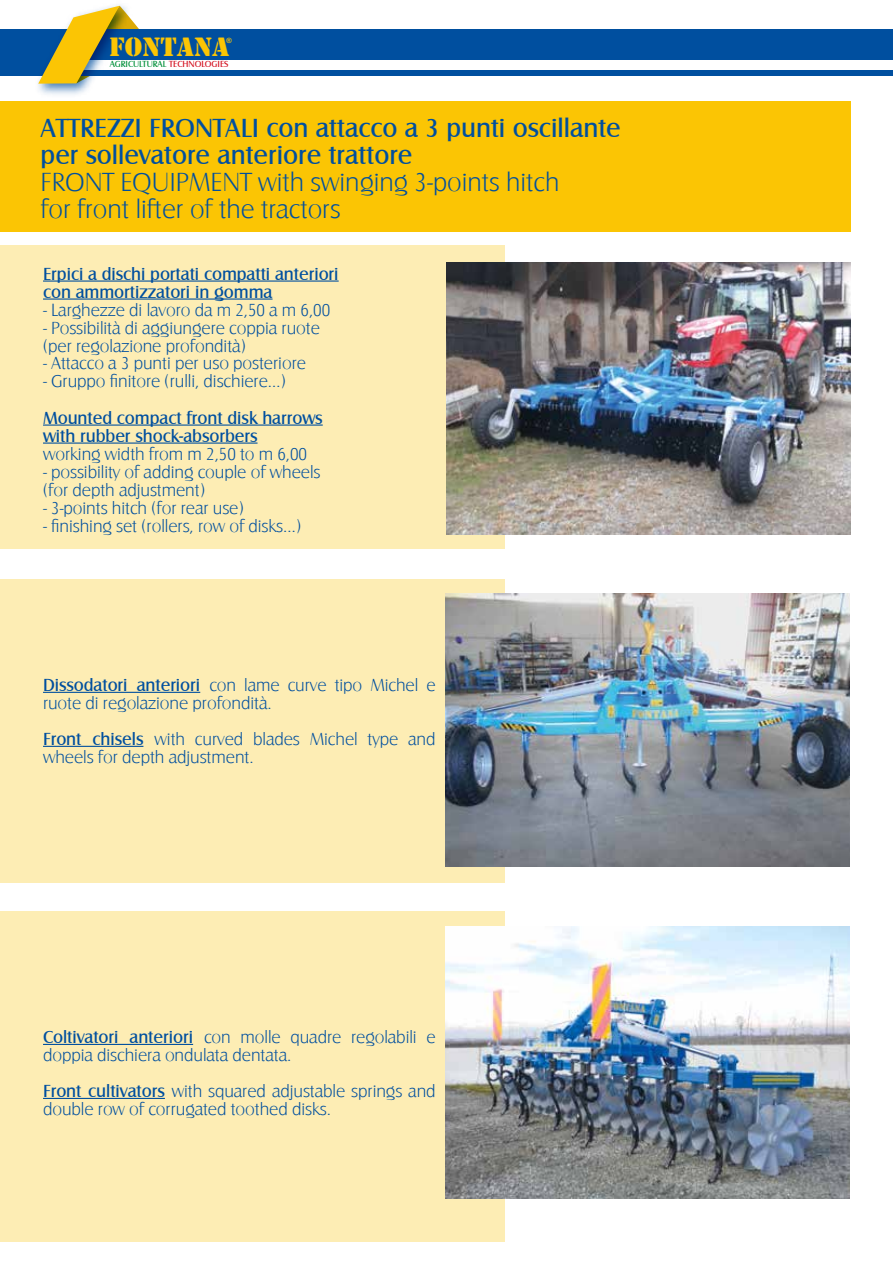
<style>
.page{position:relative;width:893px;height:1263px;background:#fff}
.page>*{position:absolute;margin:0;border:0;box-sizing:border-box;transform-origin:0 0}
.t1{font:27.45px "Stencil";color:#fbc504}
.t2{font:27px/27px "Castle T";color:#004f9f}
.t3{font:27px/27px "Castle T Ligh";color:#004f9f}
.t4{font:18px/18px "Castle T Ligh";letter-spacing:-.005em;color:#004f9f}
.t5{font:18px/18px "Castle T";letter-spacing:-.005em;color:#004f9f}
.t6{font:9.15px "Castle T";color:#019039}
.t7{font:700 7.2px "Arial";color:#fbc504}
.s1{color:#d41120}
.s2{font-family:"Castle T"}
</style>
<div class="page">
<div style="left:0;top:579px;width:505px;height:303px;background:#fdedb4"></div>
<div style="left:0;top:912px;width:505px;height:330px;background:#fdedb4"></div>
<div style="left:0;top:29px;width:893px;height:47px;background:#004f9f"></div>
<div style="left:83px;top:60px;width:810px;height:9px;background:#fff"></div>
<img style="left:38px;top:5px;width:84px;height:90px">
<svg style="left:38px;top:6px;width:101px;height:78px"></svg>
<div style="left:0;top:246px;width:505px;height:303px;background:#fdedb4"></div>
<img style="left:446px;top:262px;width:404px;height:273px">
<img style="left:446px;top:594px;width:404px;height:272px">
<hr style="left:43px;top:280px;width:296px;height:2px;background:#004f9f">
<hr style="left:43px;top:298px;width:230px;height:2px;background:#004f9f">
<hr style="left:43px;top:424px;width:280px;height:2px;background:#004f9f">
<hr style="left:43px;top:442px;width:215px;height:2px;background:#004f9f">
<hr style="left:43px;top:692px;width:157px;height:1px;background:#004f9f">
<hr style="left:43px;top:746px;width:100px;height:1px;background:#004f9f">
<hr style="left:43px;top:1044px;width:150px;height:1px;background:#004f9f">
<hr style="left:43px;top:1098px;width:122px;height:1px;background:#004f9f">
<img style="left:446px;top:926px;width:404px;height:272px">
<div style="left:0;top:101px;width:850px;height:131px;background:#fbc504"></div>
<h1 class="t1" style="left:109px;top:31px;width:122px">FONTANA</h1>
<p class="t7" style="left:227px;top:37px;width:7px">®</p>
<p class="t6" style="left:110px;top:58px;width:120px">AGRICULTURAL <span class="s1">TECHNOLOGIES</span></p>
<h2 class="t2" style="left:41px;top:114px;width:582px">ATTREZZI FRONTALI con attacco a 3 punti oscillante per sollevatore anteriore trattore</h2>
<h2 class="t3" style="left:41px;top:169px;width:520px">FRONT EQUIPMENT with swinging 3-points hitch for front lifter of the tractors</h2>
<p class="t5" style="left:43px;top:264px;width:297px">Erpici a dischi portati compatti anteriori con ammortizzatori in gomma</p>
<p class="t4" style="left:43px;top:300px;width:289px">- Larghezze di lavoro da m 2,50 a m 6,00</p>
<p class="t4" style="left:43px;top:318px;width:279px">- Possibilità di aggiungere coppia ruote (per regolazione profondità)</p>
<p class="t4" style="left:43px;top:354px;width:265px">- Attacco a 3 punti per uso posteriore</p>
<p class="t4" style="left:43px;top:372px;width:244px">- Gruppo finitore (rulli, dischiere…)</p>
<p class="t5" style="left:43px;top:408px;width:281px">Mounted compact front disk harrows with rubber shock-absorbers</p>
<p class="t4" style="left:43px;top:444px;width:266px">working width from m 2,50 to m 6,00</p>
<p class="t4" style="left:43px;top:462px;width:279px">- possibility of adding couple of wheels (for depth adjustment)</p>
<p class="t4" style="left:43px;top:498px;width:202px">- 3-points hitch (for rear use)</p>
<p class="t4" style="left:43px;top:516px;width:260px">- finishing set (rollers, row of disks…)</p>
<p class="t4" style="left:43px;top:676px;width:394px"><span class="s2">Dissodatori anteriori</span> con lame curve tipo Michel e ruote di regolazione profondità.</p>
<p class="t4" style="left:43px;top:730px;width:394px"><span class="s2">Front chisels</span> with curved blades Michel type and wheels for depth adjustment.</p>
<p class="t4" style="left:43px;top:1028px;width:394px"><span class="s2">Coltivatori anteriori</span> con molle quadre regolabili e doppia dischiera ondulata dentata.</p>
<p class="t4" style="left:43px;top:1082px;width:394px"><span class="s2">Front cultivators</span> with squared adjustable springs and double row of corrugated toothed disks.</p>
</div>
